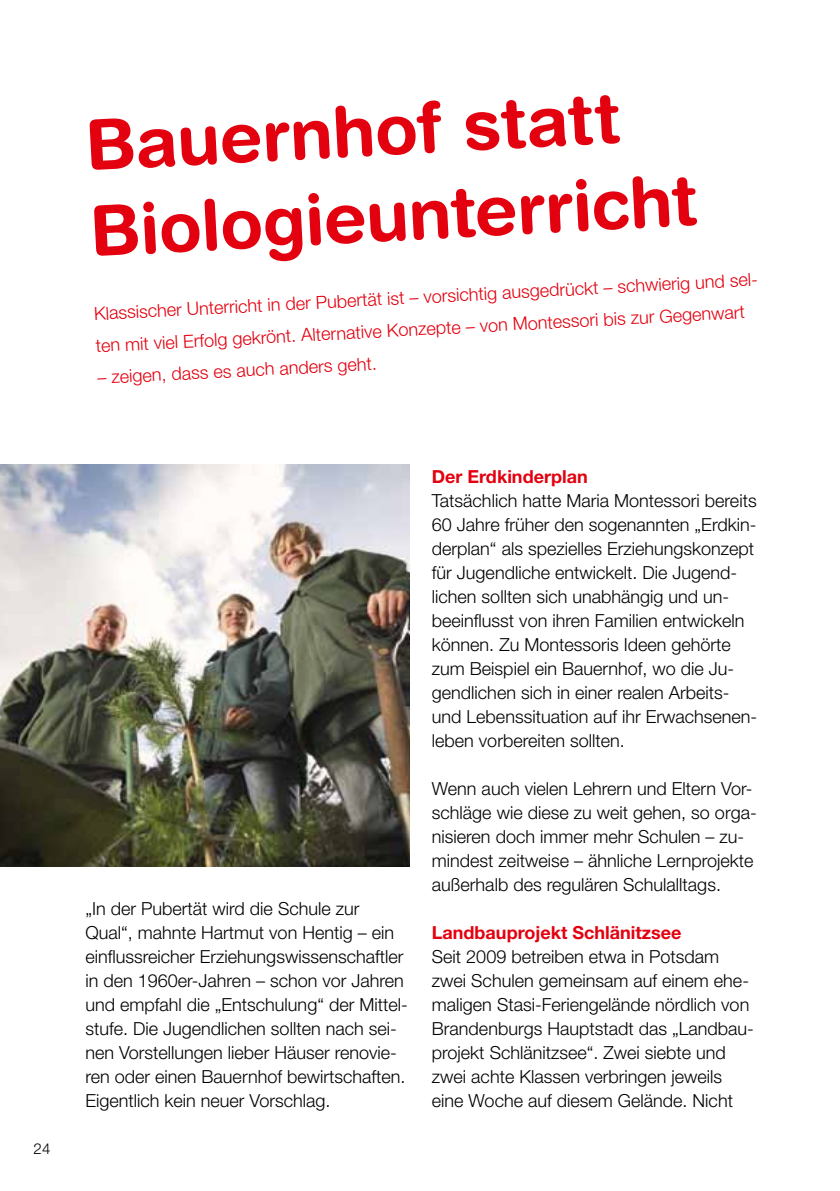
<style>
.page{position:relative;width:840px;height:1191px;background:#fff}
.page>*{position:absolute;margin:0;border:0;box-sizing:border-box;transform-origin:0 0}
.t1{font:700 70px/86px "Helvetica Rounded LT Std";color:#e3000f}
.t2{font:300 18px/24px "Helvetica Neue LT Std";color:#000}
.t3{font:300 18px/32px "Helvetica Neue LT Std";color:#e3000f}
.t4{font:700 18px "Helvetica Neue LT Std";color:#e3000f}
.t5{font:300 15px "Helvetica Neue LT Std";color:#000}
</style>
<div class="page">
<img style="left:0;top:464px;width:409px;height:403px">
<p class="t5" style="left:34px;top:1139px;width:18px">24</p>
<h1 class="t1" style="left:83px;top:101px;width:609px;rotate:-3deg">Bauernhof statt<br>Biologieunterricht</h1>
<p class="t3" style="left:93px;top:297px;width:668px;rotate:-3deg">Klassischer Unterricht in der Pubertät ist – vorsichtig ausgedrückt – schwierig und sel&shy;ten mit viel Erfolg gekrönt. Alternative Konzepte – von Montessori bis zur Gegenwart</p>
<p class="t3" style="left:97px;top:361px;width:281px;rotate:-3deg">– zeigen, dass es auch anders geht.</p>
<p class="t2" style="left:85px;top:896px;width:324px">„In der Pubertät wird die Schule zur Qual“, mahnte Hartmut von Hentig – ein einflussreicher Erziehungswissenschaftler in den 1960er-Jahren – schon vor Jahren und empfahl die „Entschulung“ der Mittel&shy;stufe. Die Jugendlichen sollten nach sei&shy;nen Vorstellungen lieber Häuser renovie&shy;ren oder einen Bauernhof bewirtschaften.<br>Eigentlich kein neuer Vorschlag.</p>
<p class="t4" style="left:431px;top:465px;width:157px">Der Erdkinderplan</p>
<p class="t2" style="left:431px;top:488px;width:327px">Tatsächlich hatte Maria Montessori bereits 60 Jahre früher den sogenannten „Erdkin&shy;derplan“ als spezielles Erziehungskonzept für Jugendliche entwickelt. Die Jugend&shy;lichen sollten sich unabhängig und un&shy;beeinflusst von ihren Familien entwickeln können. Zu Montessoris Ideen gehörte zum Beispiel ein Bauernhof, wo die Ju&shy;gendlichen sich in einer realen Arbeits&shy;und Lebenssituation auf ihr Erwachsenen&shy;leben vorbereiten sollten.</p>
<p class="t2" style="left:431px;top:776px;width:326px">Wenn auch vielen Lehrern und Eltern Vor&shy;schläge wie diese zu weit gehen, so orga&shy;nisieren doch immer mehr Schulen – zu&shy;mindest zeitweise – ähnliche Lernprojekte außerhalb des regulären Schulalltags.</p>
<p class="t4" style="left:431px;top:921px;width:251px">Landbauprojekt Schlänitzsee</p>
<p class="t2" style="left:431px;top:944px;width:323px">Seit 2009 betreiben etwa in Potsdam zwei Schulen gemeinsam auf einem ehe&shy;maligen Stasi-Feriengelände nördlich von Brandenburgs Hauptstadt das „Landbau&shy;projekt Schlänitzsee“. Zwei siebte und zwei achte Klassen verbringen jeweils eine Woche auf diesem Gelände. Nicht</p>
</div>
